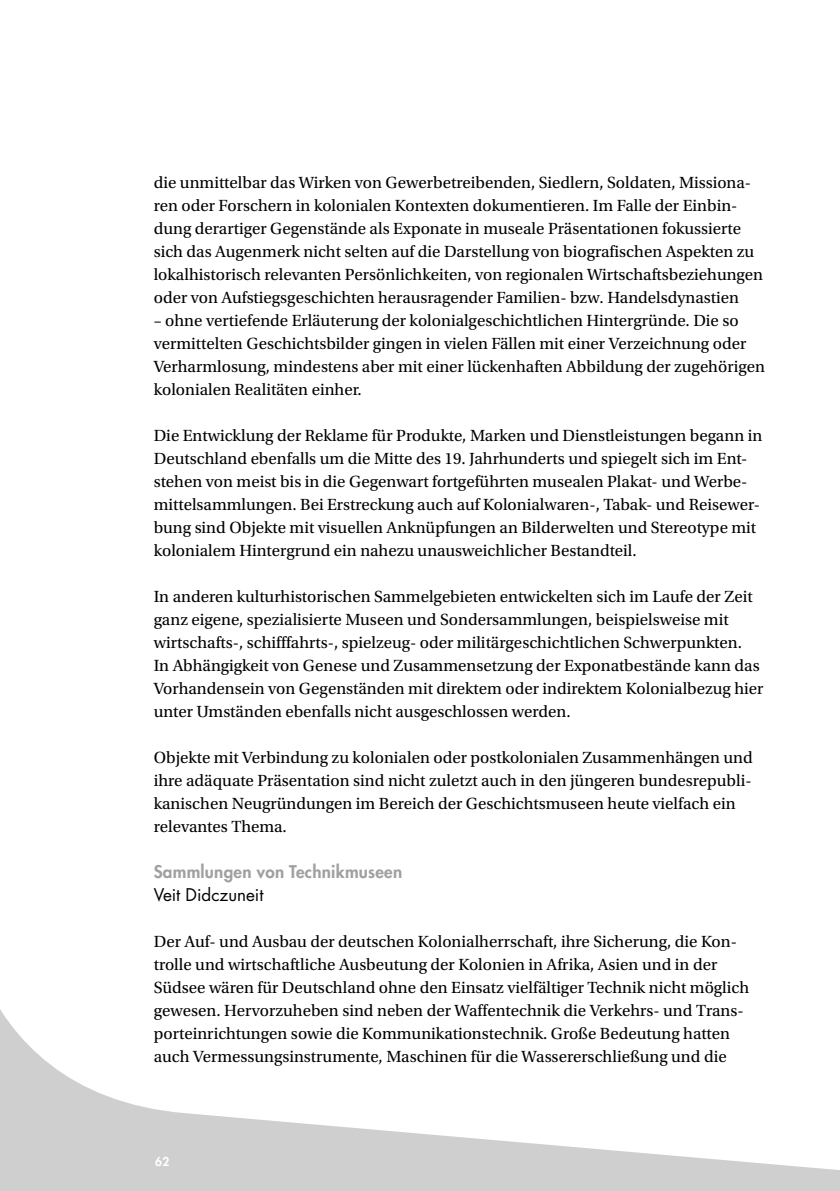
<style>
.page{position:relative;width:840px;height:1191px;background:#fff}
.page>*{position:absolute;margin:0;border:0;box-sizing:border-box;transform-origin:0 0}
.t1{font:17px/23px "Utopia Std";color:#000}
.t2{font:800 17px "Futura LT Pro";letter-spacing:.015em;color:#a0a0a0}
.t3{font:17px "Futura LT Pro";color:#000}
.t4{font:800 12px "Futura LT Pro";color:#fff}
</style>
<div class="page">
<svg style="left:0;top:1009px;width:839px;height:182px"></svg>
<p class="t1" style="left:154px;top:171px;width:610px">die unmittelbar das Wirken von Gewerbetreibenden, Siedlern, Soldaten, Missiona&shy;ren oder Forschern in kolonialen Kontexten dokumentieren. Im Falle der Einbin&shy;dung derartiger Gegenstände als Exponate in museale Präsentationen fokussierte sich das Augenmerk nicht selten auf die Darstellung von biografischen Aspekten zu lokalhistorisch relevanten Persönlichkeiten, von regionalen Wirtschaftsbeziehungen oder von Aufstiegsgeschichten herausragender Familien- bzw. Handelsdynastien</p>
<p class="t1" style="left:154px;top:309px;width:612px">– ohne vertiefende Erläuterung der kolonialgeschichtlichen Hintergründe. Die so vermittelten Geschichtsbilder gingen in vielen Fällen mit einer Verzeichnung oder Verharmlosung, mindestens aber mit einer lückenhaften Abbildung der zugehörigen kolonialen Realitäten einher.</p>
<p class="t1" style="left:154px;top:424px;width:609px">Die Entwicklung der Reklame für Produkte, Marken und Dienstleistungen begann in Deutschland ebenfalls um die Mitte des 19. Jahrhunderts und spiegelt sich im Ent&shy;stehen von meist bis in die Gegenwart fortgeführten musealen Plakat- und Werbe&shy;mittelsammlungen. Bei Erstreckung auch auf Kolonialwaren-, Tabak- und Reisewer&shy;bung sind Objekte mit visuellen Anknüpfungen an Bilderwelten und Stereotype mit kolonialem Hintergrund ein nahezu unausweichlicher Bestandteil.</p>
<p class="t1" style="left:154px;top:585px;width:611px">In anderen kulturhistorischen Sammelgebieten entwickelten sich im Laufe der Zeit ganz eigene, spezialisierte Museen und Sondersammlungen, beispielsweise mit wirtschafts-, schifffahrts-, spielzeug- oder militärgeschichtlichen Schwerpunkten.<br>In Abhängigkeit von Genese und Zusammensetzung der Exponatbestände kann das Vorhandensein von Gegenständen mit direktem oder indirektem Kolonialbezug hier unter Umständen ebenfalls nicht ausgeschlossen werden.</p>
<p class="t1" style="left:154px;top:746px;width:600px">Objekte mit Verbindung zu kolonialen oder postkolonialen Zusammenhängen und ihre adäquate Präsentation sind nicht zuletzt auch in den jüngeren bundesrepubli&shy;kanischen Neugründungen im Bereich der Geschichtsmuseen heute vielfach ein relevantes Thema.</p>
<p class="t2" style="left:154px;top:859px;width:250px">Sammlungen von Technikmuseen</p>
<p class="t3" style="left:154px;top:883px;width:111px">Veit Didczuneit</p>
<p class="t1" style="left:154px;top:930px;width:596px">Der Auf- und Ausbau der deutschen Kolonialherrschaft, ihre Sicherung, die Kon&shy;trolle und wirtschaftliche Ausbeutung der Kolonien in Afrika, Asien und in der Südsee wären für Deutschland ohne den Einsatz vielfältiger Technik nicht möglich gewesen. Hervorzuheben sind neben der Waffentechnik die Verkehrs- und Trans&shy;porteinrichtungen sowie die Kommunikationstechnik. Große Bedeutung hatten auch Vermessungsinstrumente, Maschinen für die Wassererschließung und die</p>
<p class="t4" style="left:155px;top:1152px;width:16px">62</p>
</div>
